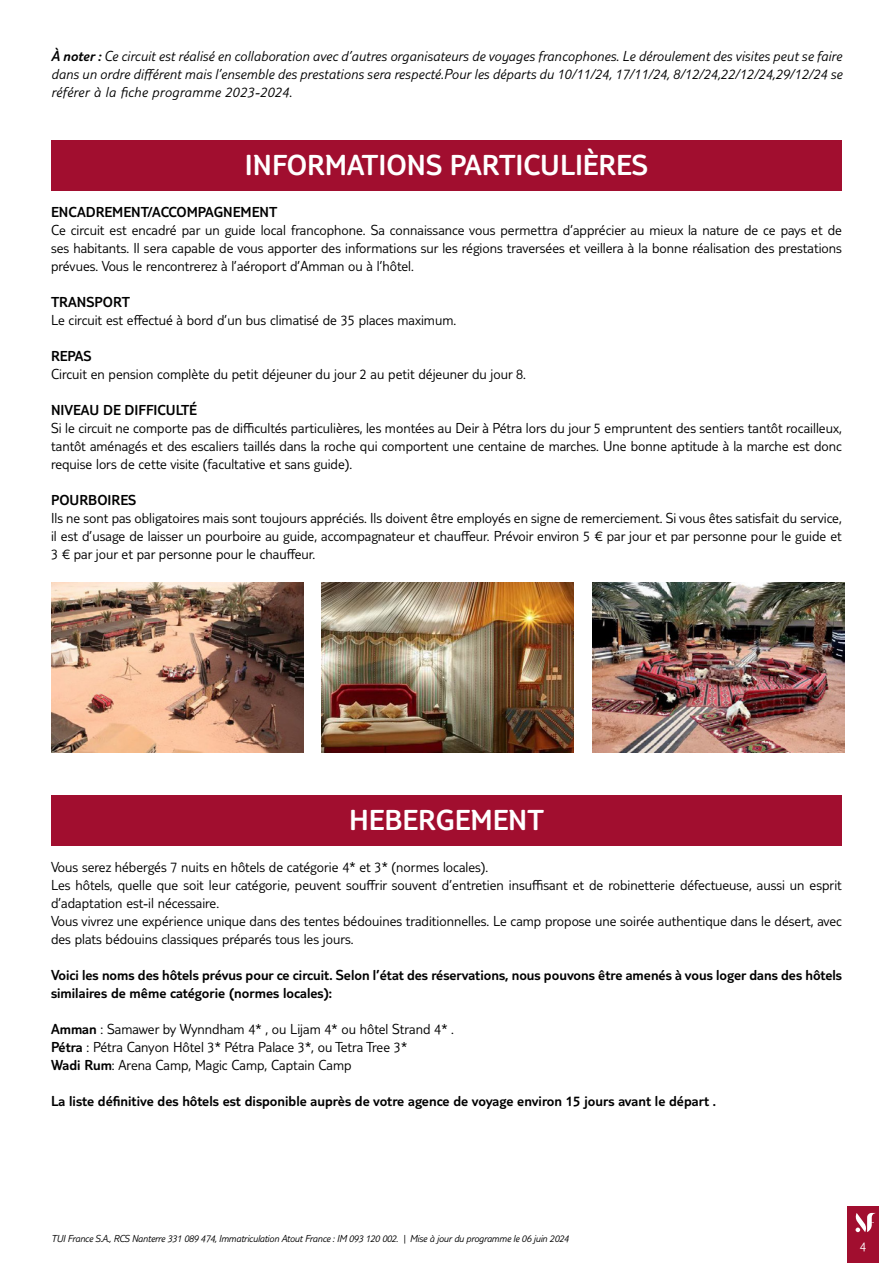
<style>
.page{position:relative;width:893px;height:1263px;background:#fff}
.page>*{position:absolute;margin:0;border:0;box-sizing:border-box;transform-origin:0 0}
.t1{font:300 30px "TUI Type";color:#fff}
.t2{font:300 15px/18px "TUI Type";color:#000;text-align:justify}
.t3{font:300 15px/18px "TUI Type";color:#000}
.t4{font:italic 300 15px/18px "TUI Type";letter-spacing:.01em;color:#000;text-align:justify}
.t5{font:300 13.5px "TUI Type";color:#fff}
.t6{font:italic 300 10.5px "TUI Type";letter-spacing:-.02em;color:#000}
.s1{font-style:inherit}
</style>
<div class="page">
<div style="left:847px;top:1206px;width:32px;height:57px;background:#a10e2f"></div>
<svg style="left:855px;top:1213px;width:21px;height:19px"></svg>
<div style="left:51px;top:140px;width:791px;height:50px;background:#a10e2f"></div>
<img style="left:51px;top:582px;width:252px;height:170px">
<img style="left:322px;top:582px;width:252px;height:170px">
<img style="left:592px;top:582px;width:252px;height:170px">
<div style="left:51px;top:795px;width:791px;height:50px;background:#a10e2f"></div>
<p class="t4" style="left:51px;top:47px;width:793px"><span class="s1">À noter :</span> Ce circuit est réalisé en collaboration avec d’autres organisateurs de voyages francophones. Le déroulement des visites peut se faire dans un ordre différent mais l’ensemble des prestations sera respecté.Pour les départs du 10/11/24, 17/11/24, 8/12/24,22/12/24,29/12/24 se référer à la fiche programme 2023-2024.</p>
<h1 class="t1" style="left:245px;top:148px;width:405px">INFORMATIONS PARTICULIÈRES</h1>
<p class="t3" style="left:51px;top:203px;width:228px">ENCADREMENT/ACCOMPAGNEMENT</p>
<p class="t2" style="left:51px;top:221px;width:792px">Ce circuit est encadré par un guide local francophone. Sa connaissance vous permettra d’apprécier au mieux la nature de ce pays et de ses habitants. Il sera capable de vous apporter des informations sur les régions traversées et veillera à la bonne réalisation des prestations prévues. Vous le rencontrerez à l’aéroport d’Amman ou à l’hôtel.</p>
<p class="t3" style="left:51px;top:293px;width:80px">TRANSPORT</p>
<p class="t2" style="left:51px;top:311px;width:407px">Le circuit est effectué à bord d’un bus climatisé de 35 places maximum.</p>
<p class="t3" style="left:51px;top:347px;width:42px">REPAS</p>
<p class="t2" style="left:51px;top:365px;width:476px">Circuit en pension complète du petit déjeuner du jour 2 au petit déjeuner du jour 8.</p>
<p class="t3" style="left:51px;top:401px;width:148px">NIVEAU DE DIFFICULTÉ</p>
<p class="t2" style="left:51px;top:419px;width:792px">Si le circuit ne comporte pas de difficultés particulières, les montées au Deir à Pétra lors du jour 5 empruntent des sentiers tantôt rocailleux, tantôt aménagés et des escaliers taillés dans la roche qui comportent une centaine de marches. Une bonne aptitude à la marche est donc requise lors de cette visite (facultative et sans guide).</p>
<p class="t3" style="left:51px;top:491px;width:87px">POURBOIRES</p>
<p class="t2" style="left:51px;top:509px;width:792px">Ils ne sont pas obligatoires mais sont toujours appréciés. Ils doivent être employés en signe de remerciement. Si vous êtes satisfait du service, il est d’usage de laisser un pourboire au guide, accompagnateur et chauffeur. Prévoir environ 5 € par jour et par personne pour le guide et 3 € par jour et par personne pour le chauffeur.</p>
<h1 class="t1" style="left:349px;top:803px;width:196px">HEBERGEMENT</h1>
<p class="t2" style="left:51px;top:858px;width:792px;text-align:left">Vous serez hébergés 7 nuits en hôtels de catégorie 4* et 3* (normes locales).<br>Les hôtels, quelle que soit leur catégorie, peuvent souffrir souvent d’entretien insuffisant et de robinetterie défectueuse, aussi un esprit d’adaptation est-il nécessaire.<br>Vous vivrez une expérience unique dans des tentes bédouines traditionnelles. Le camp propose une soirée authentique dans le désert, avec des plats bédouins classiques préparés tous les jours.</p>
<p class="t3" style="left:51px;top:966px;width:792px">Voici les noms des hôtels prévus pour ce circuit. Selon l’état des réservations, nous pouvons être amenés à vous loger dans des hôtels similaires de même catégorie (normes locales):</p>
<p class="t2" style="left:51px;top:1020px;width:404px;text-align:left"><span class="s1">Amman</span> : Samawer by Wynndham 4* , ou Lijam 4* ou hôtel Strand 4* .<br><span class="s1">Pétra</span> : Pétra Canyon Hôtel 3* Pétra Palace 3*, ou Tetra Tree 3*<br><span class="s1">Wadi Rum</span>: Arena Camp, Magic Camp, Captain Camp</p>
<p class="t3" style="left:51px;top:1092px;width:667px">La liste définitive des hôtels est disponible auprès de votre agence de voyage environ 15 jours avant le départ .</p>
<p class="t6" style="left:51px;top:1232px;width:519px">TUI France S.A., RCS Nanterre 331 089 474, Immatriculation Atout France : IM 093 120 002. | Mise à jour du programme le 06 juin 2024</p>
<p class="t5" style="left:860px;top:1239px;width:8px">4</p>
</div>
